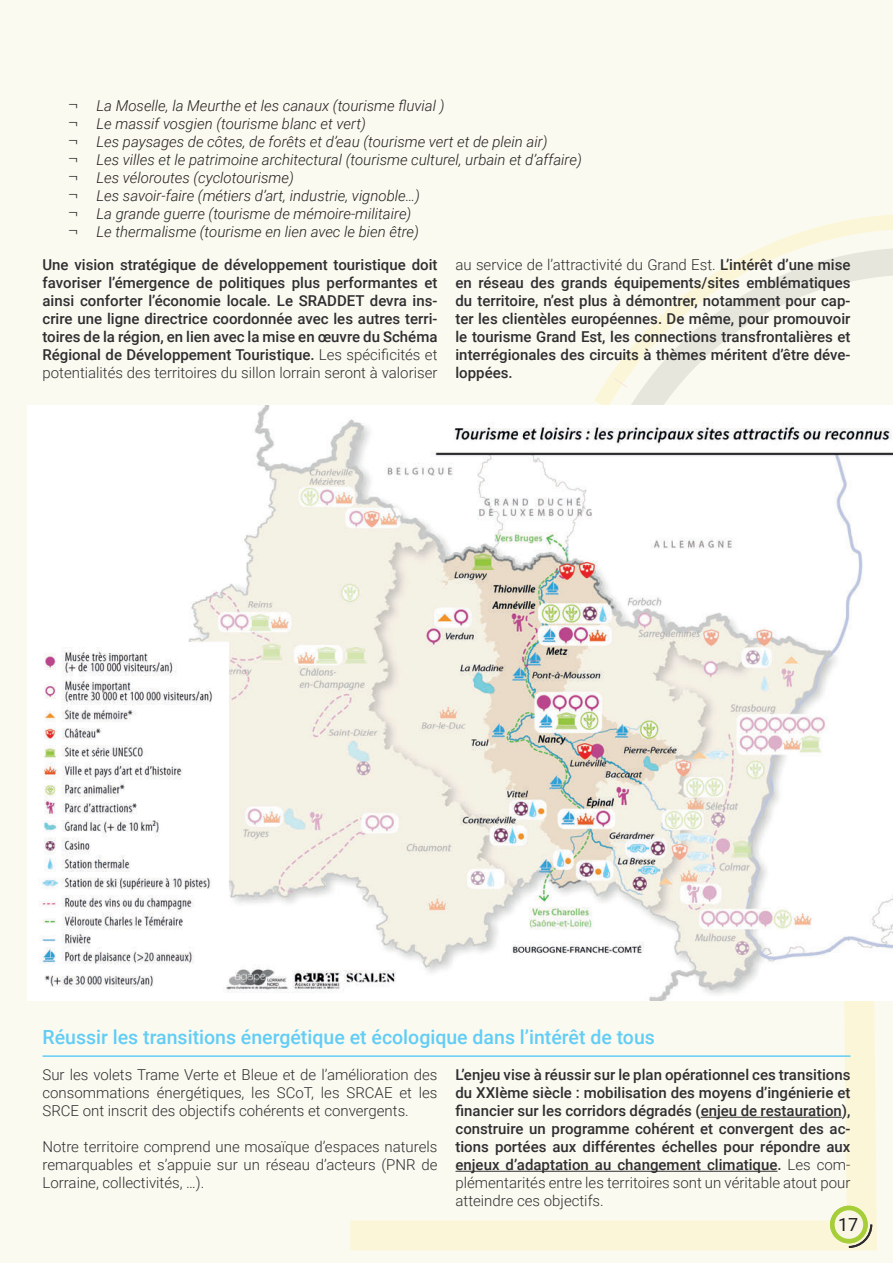
<style>
.page{position:relative;width:893px;height:1263px;background:#fbfaf0}
.page>*{position:absolute;margin:0;border:0;box-sizing:border-box;transform-origin:0 0}
.t1{font:500 19.5px "Roboto";color:#62cdf5}
.t2{font:700 18.15px "Cooper Hewitt";color:#201d1e}
.t3{font:18px "Roboto";color:#231f20}
.t4{font:500 15px/18px "Roboto";color:#2f2e31;text-align:justify}
.t5{font:italic 300 15px/18px "Roboto";color:#231f20}
.t6{font:300 15px/18px "Roboto";color:#2f2e31;text-align:justify}
.s1{font-family:"Bodoni";font-weight:400;font-style:normal}
.s2{font-weight:300}
</style>
<div class="page">
<svg style="left:768px;top:215px;width:125px;height:30px"></svg>
<svg style="left:350px;top:1001px;width:527px;height:249px"></svg>
<svg style="left:594px;top:245px;width:299px;height:160px"></svg>
<div style="left:830px;top:1206px;width:38px;height:37px;background:#a6ce39;border-radius:50%"></div>
<svg style="left:847px;top:1222px;width:26px;height:27px"></svg>
<div style="left:835px;top:1210px;width:28px;height:29px;background:#f9f6e6;border-radius:50%"></div>
<hr style="left:43px;top:1055px;width:807px;height:2px;background:#62cdf5">
<hr style="left:701px;top:1117px;width:141px;height:1px;background:#2f2e31">
<hr style="left:455px;top:1171px;width:322px;height:1px;background:#2f2e31">
<img style="left:28px;top:405px;width:865px;height:596px">
<p class="t5" style="left:68px;top:96px;width:515px"><span class="s1">¬</span> La Moselle, la Meurthe et les canaux (tourisme fluvial )<br><span class="s1">¬</span> Le massif vosgien (tourisme blanc et vert)<br><span class="s1">¬</span> Les paysages de côtes, de forêts et d’eau (tourisme vert et de plein air)<br><span class="s1">¬</span> Les villes et le patrimoine architectural (tourisme culturel, urbain et d’affaire) <span class="s1">¬</span> Les véloroutes (cyclotourisme)<br><span class="s1">¬</span> Les savoir-faire (métiers d’art, industrie, vignoble…)<br><span class="s1">¬</span> La grande guerre (tourisme de mémoire-militaire)<br><span class="s1">¬</span> Le thermalisme (tourisme en lien avec le bien être)</p>
<p class="t4" style="left:43px;top:255px;width:396px">Une vision stratégique de développement touristique doit favoriser l’émergence de politiques plus performantes et ainsi conforter l’économie locale. Le SRADDET devra ins&shy;crire une ligne directrice coordonnée avec les autres terri&shy;toires de la région, en lien avec la mise en œuvre du Schéma Régional de Développement Touristique. <span class="s2">Les spécificités et potentialités des territoires du sillon lorrain seront à valoriser</span></p>
<p class="t4" style="left:455px;top:255px;width:396px"><span class="s2">au service de l’attractivité du Grand Est.</span> L’intérêt d’une mise en réseau des grands équipements/sites emblématiques du territoire, n’est plus à démontrer, notamment pour cap&shy;ter les clientèles européennes. De même, pour promouvoir le tourisme Grand Est, les connections transfrontalières et interrégionales des circuits à thèmes méritent d’être déve&shy;loppées.</p>
<h1 class="t1" style="left:43px;top:1023px;width:614px">Réussir les transitions énergétique et écologique dans l’intérêt de tous</h1>
<p class="t6" style="left:43px;top:1065px;width:396px">Sur les volets Trame Verte et Bleue et de l’amélioration des consommations énergétiques, les SCoT, les SRCAE et les SRCE ont inscrit des objectifs cohérents et convergents.</p>
<p class="t6" style="left:43px;top:1137px;width:396px">Notre territoire comprend une mosaïque d’espaces naturels remarquables et s’appuie sur un réseau d’acteurs (PNR de Lorraine, collectivités, …).</p>
<p class="t4" style="left:455px;top:1065px;width:396px">L’enjeu vise à réussir sur le plan opérationnel ces transitions du XXIème siècle : mobilisation des moyens d’ingénierie et financier sur les corridors dégradés (enjeu de restauration), construire un programme cohérent et convergent des ac&shy;tions portées aux différentes échelles pour répondre aux enjeux d’adaptation au changement climatique. <span class="s2">Les com&shy;plémentarités entre les territoires sont un véritable atout pour atteindre ces objectifs.</span></p>
<p class="t2" style="left:853px;top:1235px;width:11px;rotate:-180deg">1</p>
<p class="t3" style="left:838px;top:1212px;width:22px">17</p>
</div>
